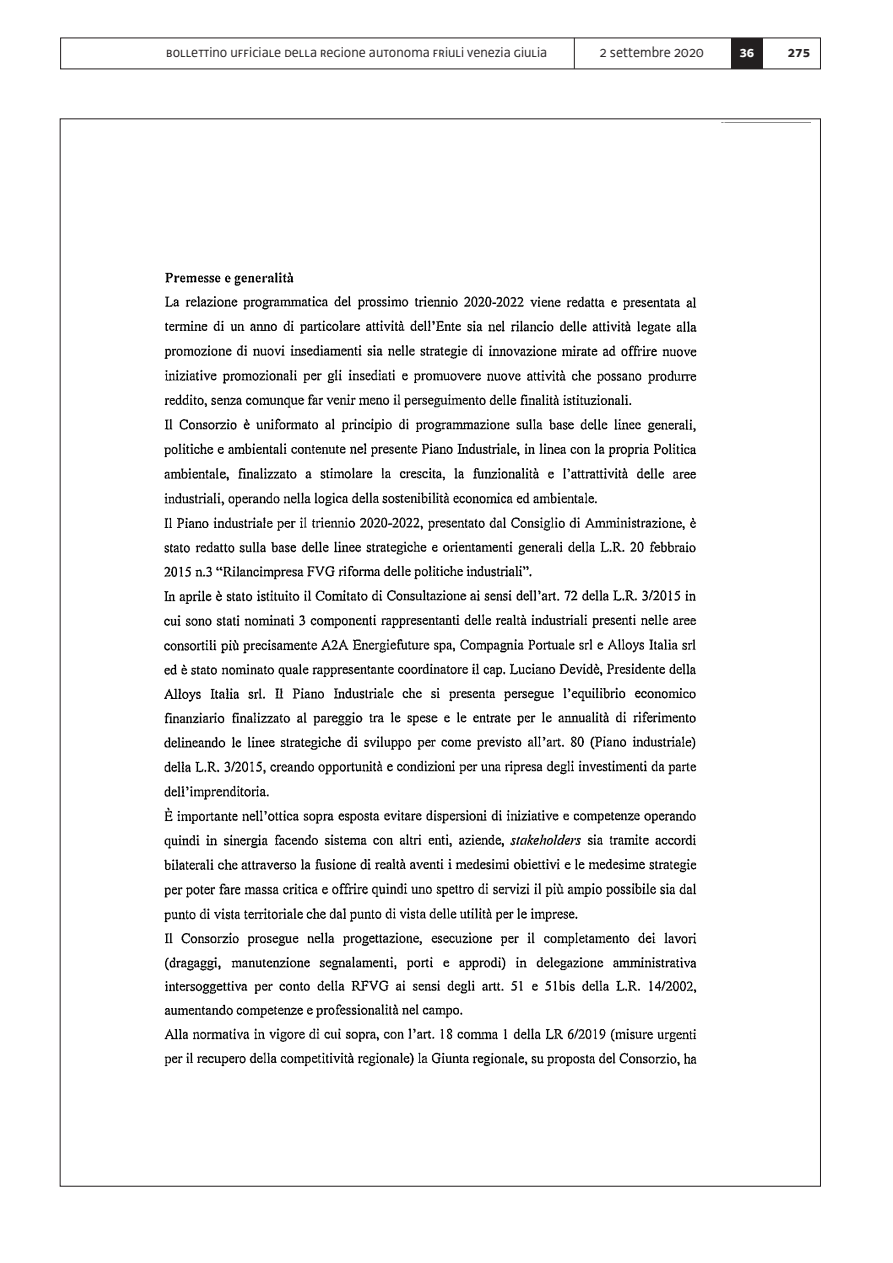
<style>
.page{position:relative;width:893px;height:1263px;background:#fff}
.page>*{position:absolute;margin:0;border:0;box-sizing:border-box;transform-origin:0 0}
.t1{font:15px "Decima UNI";color:#231f20}
.t2{font:15px "Decima WE";color:#231f20}
.t3{font:700 15px "Decima WE";color:#231f20}
.t4{font:700 15px "Decima WE";color:#fff}
</style>
<div class="page">
<div style="left:731px;top:38px;width:32px;height:31px;background:#231f20"></div>
<hr style="left:574px;top:38px;width:1px;height:31px;background:#231f20">
<img style="left:59px;top:122px;width:751px;height:1012px">
<p class="t1" style="left:166px;top:43px;width:382px">bollettino ufficiale della regione autonoma friuli venezia giulia</p>
<p class="t2" style="left:599px;top:43px;width:106px">2 settembre 2020</p>
<p class="t4" style="left:739px;top:43px;width:16px">36</p>
<p class="t3" style="left:788px;top:43px;width:24px">275</p>
</div>
